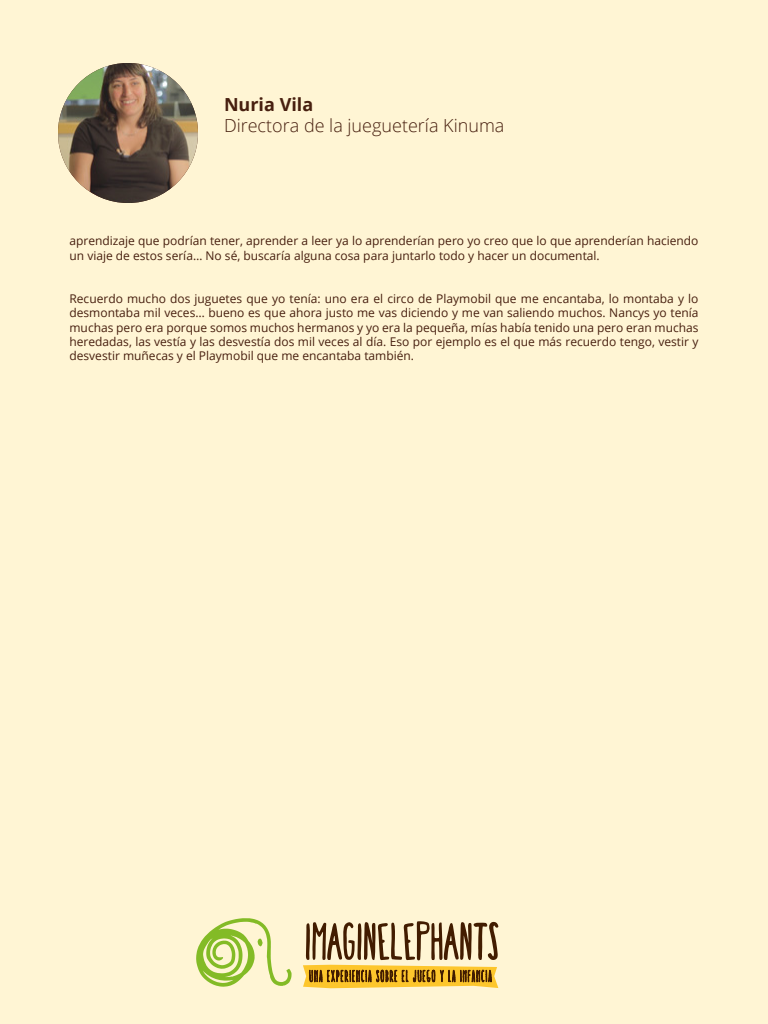
<style>
.page{position:relative;width:768px;height:1024px;background:#fff5d4}
.page>*{position:absolute;margin:0;border:0;box-sizing:border-box;transform-origin:0 0}
.t1{font:300 18px "Open Sans";color:#471f0f}
.t2{font:700 18px "Open Sans";color:#471f0f}
.t3{font:12px/14.4px "Open Sans";color:#471f0f}
</style>
<div class="page">
<svg style="left:196px;top:918px;width:96px;height:69px"></svg>
<svg style="left:303px;top:921px;width:196px;height:67px"></svg>
<img style="left:58px;top:63px;width:140px;height:140px;border-radius:70px">
<h1 class="t2" style="left:224px;top:92px;width:91px">Nuria Vila</h1>
<h1 class="t1" style="left:224px;top:114px;width:282px">Directora de la jueguetería Kinuma</h1>
<p class="t3" style="left:70px;top:233px;width:631px">aprendizaje que podrían tener, aprender a leer ya lo aprenderían pero yo creo que lo que aprenderían haciendo un viaje de estos sería… No sé, buscaría alguna cosa para juntarlo todo y hacer un documental.</p>
<p class="t3" style="left:70px;top:291px;width:631px;text-align:justify">Recuerdo mucho dos juguetes que yo tenía: uno era el circo de Playmobil que me encantaba, lo montaba y lo desmontaba mil veces… bueno es que ahora justo me vas diciendo y me van saliendo muchos. Nancys yo tenía muchas pero era porque somos muchos hermanos y yo era la pequeña, mías había tenido una pero eran muchas heredadas, las vestía y las desvestía dos mil veces al día. Eso por ejemplo es el que más recuerdo tengo, vestir y desvestir muñecas y el Playmobil que me encantaba también.</p>
</div>
